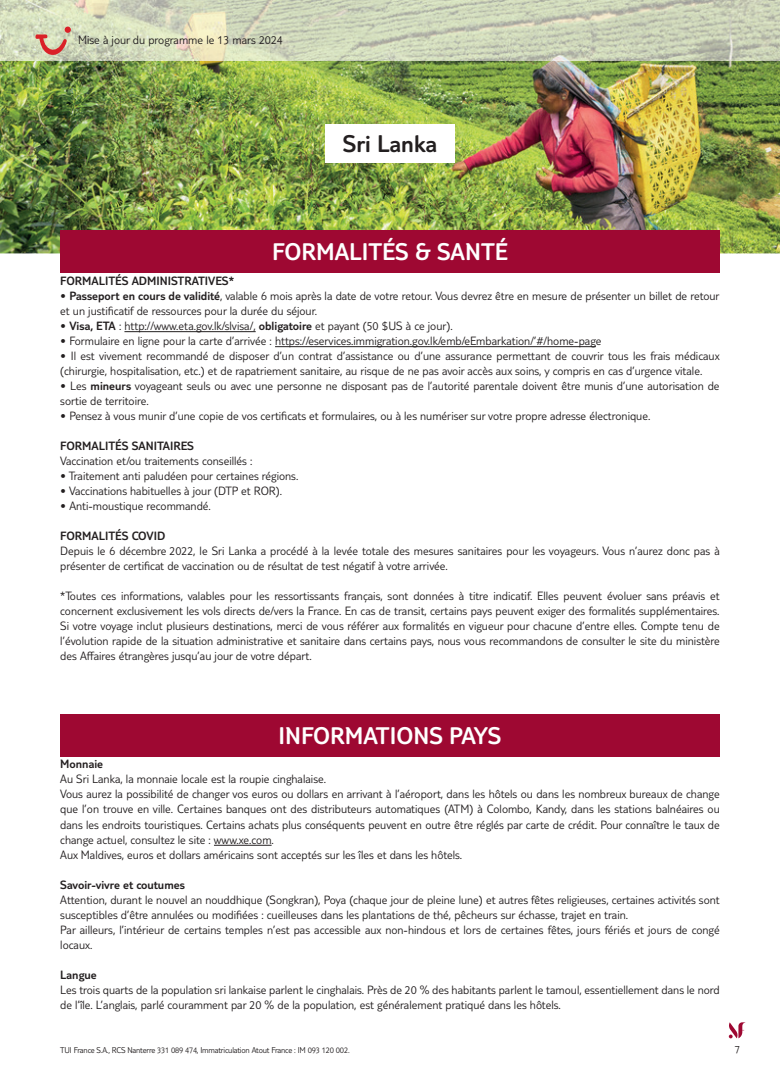
<style>
.page{position:relative;width:780px;height:1088px;background:#fff}
.page>*{position:absolute;margin:0;border:0;box-sizing:border-box;transform-origin:0 0}
.t1{font:300 25px "TUI Type";color:#fff}
.t2{font:300 25px "TUI Type";color:#231f20}
.t3{font:300 12.5px/15px "TUI Type";color:#231f20}
.t4{font:300 12.5px "TUI Type";color:#231f20}
.t5{font:300 11.25px "TUI Type";color:#231f20}
.t6{font:300 8.75px "TUI Type";letter-spacing:-.02em;color:#231f20}
.s1{font-style:inherit}
</style>
<div class="page">
<svg style="left:728px;top:1022px;width:18px;height:16px"></svg>
<img style="left:0;top:60px;width:780px;height:193px">
<img style="left:0;top:0;width:780px;height:60px">
<div style="left:325px;top:124px;width:130px;height:39px;background:#fff"></div>
<hr style="left:124px;top:331px;width:132px;height:1px;background:#231f20">
<hr style="left:275px;top:346px;width:320px;height:1px;background:#231f20">
<hr style="left:214px;top:845px;width:57px;height:1px;background:#231f20">
<div style="left:60px;top:230px;width:659px;height:43px;background:#9e0832"></div>
<div style="left:60px;top:714px;width:659px;height:42px;background:#9e0832"></div>
<svg style="left:35px;top:27px;width:36px;height:33px"></svg>
<p class="t3" style="left:78px;top:32px;width:206px">Mise à jour du programme le 13 mars 2024</p>
<h1 class="t2" style="left:343px;top:129px;width:96px">Sri Lanka</h1>
<h1 class="t1" style="left:272px;top:237px;width:237px">FORMALITÉS &amp; SANTÉ</h1>
<p class="t4" style="left:60px;top:274px;width:175px">FORMALITÉS ADMINISTRATIVES*</p>
<p class="t3" style="left:60px;top:288px;width:660px">• <span class="s1">Passeport en cours de validité</span> , valable 6 mois après la date de votre retour. Vous devrez être en mesure de présenter un billet de retour et un justificatif de ressources pour la durée du séjour.</p>
<p class="t3" style="left:60px;top:318px;width:394px">• <span class="s1">Visa, ETA</span> : http://www.eta.gov.lk/slvisa/, <span class="s1">obligatoire</span> et payant (50 $US à ce jour).</p>
<p class="t3" style="left:60px;top:333px;width:542px">• Formulaire en ligne pour la carte d’arrivée : https://eservices.immigration.gov.lk/emb/eEmbarkation/’#/home-page</p>
<p class="t3" style="left:60px;top:348px;width:661px">• Il est vivement recommandé de disposer d’un contrat d’assistance ou d’une assurance permettant de couvrir tous les frais médicaux (chirurgie, hospitalisation, etc.) et de rapatriement sanitaire, au risque de ne pas avoir accès aux soins, y compris en cas d’urgence vitale.</p>
<p class="t3" style="left:60px;top:378px;width:661px">• Les <span class="s1">mineurs</span> voyageant seuls ou avec une personne ne disposant pas de l’autorité parentale doivent être munis d’une autorisation de sortie de territoire.</p>
<p class="t3" style="left:60px;top:408px;width:591px">• Pensez à vous munir d’une copie de vos certificats et formulaires, ou à les numériser sur votre propre adresse électronique.</p>
<p class="t4" style="left:60px;top:439px;width:135px">FORMALITÉS SANITAIRES</p>
<p class="t3" style="left:60px;top:453px;width:194px">Vaccination et/ou traitements conseillés :</p>
<p class="t3" style="left:60px;top:468px;width:239px">• Traitement anti paludéen pour certaines régions.</p>
<p class="t3" style="left:60px;top:483px;width:223px">• Vaccinations habituelles à jour (DTP et ROR).</p>
<p class="t3" style="left:60px;top:498px;width:152px">• Anti-moustique recommandé.</p>
<p class="t4" style="left:60px;top:529px;width:107px">FORMALITÉS COVID</p>
<p class="t3" style="left:60px;top:543px;width:661px">Depuis le 6 décembre 2022, le Sri Lanka a procédé à la levée totale des mesures sanitaires pour les voyageurs. Vous n’aurez donc pas à présenter de certificat de vaccination ou de résultat de test négatif à votre arrivée.</p>
<p class="t3" style="left:60px;top:588px;width:661px;text-align:justify">*Toutes ces informations, valables pour les ressortissants français, sont données à titre indicatif. Elles peuvent évoluer sans préavis et concernent exclusivement les vols directs de/vers la France. En cas de transit, certains pays peuvent exiger des formalités supplémentaires.<br>Si votre voyage inclut plusieurs destinations, merci de vous référer aux formalités en vigueur pour chacune d’entre elles. Compte tenu de l’évolution rapide de la situation administrative et sanitaire dans certains pays, nous vous recommandons de consulter le site du ministère des Affaires étrangères jusqu’au jour de votre départ.</p>
<h1 class="t1" style="left:278px;top:721px;width:225px">INFORMATIONS PAYS</h1>
<p class="t4" style="left:60px;top:757px;width:44px">Monnaie</p>
<p class="t3" style="left:60px;top:771px;width:661px">Au Sri Lanka, la monnaie locale est la roupie cinghalaise.<br>Vous aurez la possibilité de changer vos euros ou dollars en arrivant à l’aéroport, dans les hôtels ou dans les nombreux bureaux de change que l’on trouve en ville. Certaines banques ont des distributeurs automatiques (ATM) à Colombo, Kandy, dans les stations balnéaires ou dans les endroits touristiques. Certains achats plus conséquents peuvent en outre être réglés par carte de crédit. Pour connaître le taux de change actuel, consultez le site : www.xe.com.<br>Aux Maldives, euros et dollars américains sont acceptés sur les îles et dans les hôtels.</p>
<p class="t4" style="left:60px;top:877px;width:126px">Savoir-vivre et coutumes</p>
<p class="t3" style="left:60px;top:891px;width:661px">Attention, durant le nouvel an nouddhique (Songkran), Poya (chaque jour de pleine lune) et autres fêtes religieuses, certaines activités sont susceptibles d’être annulées ou modifiées : cueilleuses dans les plantations de thé, pêcheurs sur échasse, trajet en train.<br>Par ailleurs, l’intérieur de certains temples n’est pas accessible aux non-hindous et lors de certaines fêtes, jours fériés et jours de congé locaux.</p>
<p class="t4" style="left:60px;top:967px;width:38px">Langue</p>
<p class="t3" style="left:60px;top:981px;width:661px">Les trois quarts de la population sri lankaise parlent le cinghalais. Près de 20 % des habitants parlent le tamoul, essentiellement dans le nord de l’île. L’anglais, parlé couramment par 20 % de la population, est généralement pratiqué dans les hôtels.</p>
<p class="t6" style="left:60px;top:1045px;width:291px">TUI France S.A., RCS Nanterre 331 089 474, Immatriculation Atout France : IM 093 120 002.</p>
<p class="t5" style="left:734px;top:1042px;width:7px">7</p>
</div>
